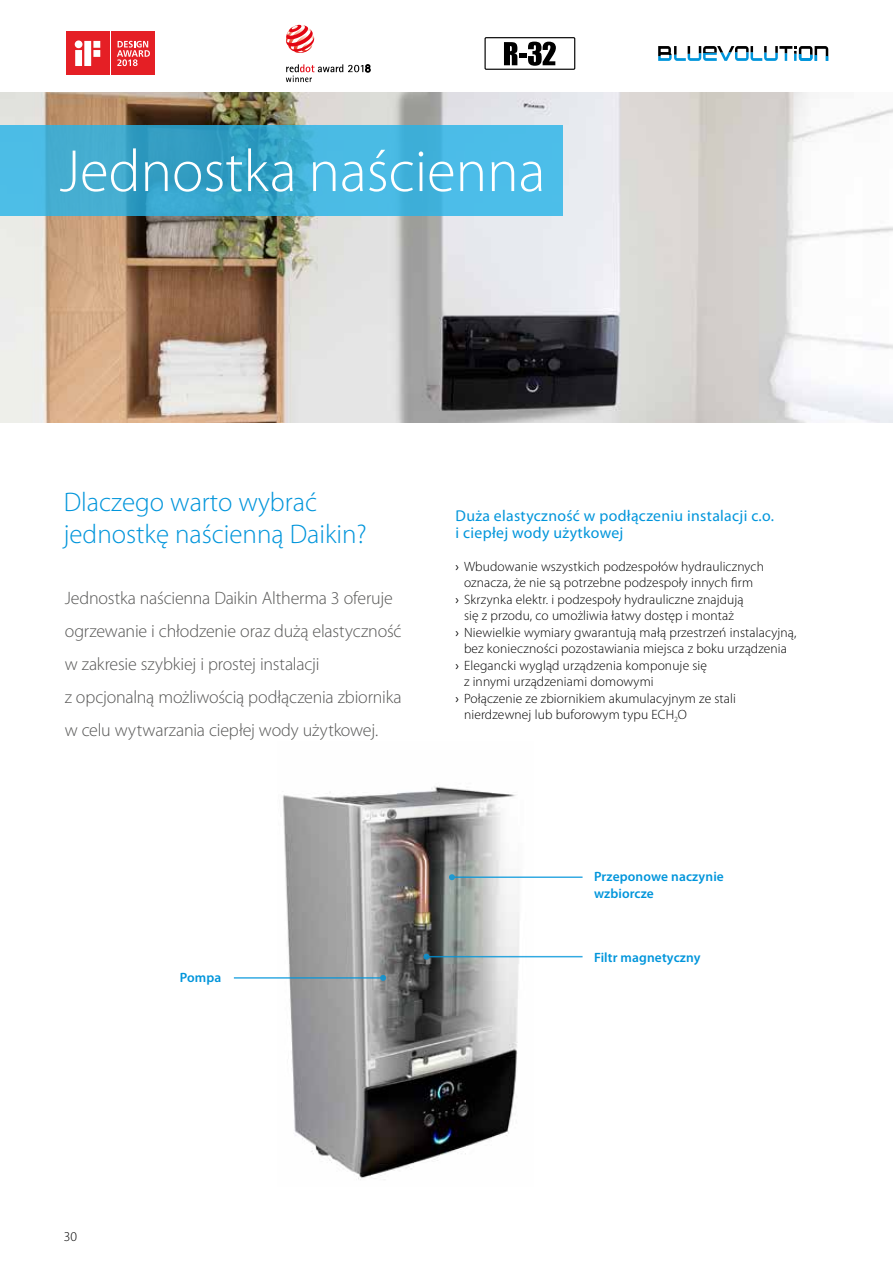
<style>
.page{position:relative;width:893px;height:1263px;background:#fff}
.page>*{position:absolute;margin:0;border:0;box-sizing:border-box;transform-origin:0 0}
.t1{font:300 60px "Myriad Pro";color:#fff}
.t2{font:300 27px/31.5px "Myriad Pro";color:#0095db}
.t3{font:300 18px/33px "Myriad Pro";letter-spacing:-.01em;color:#575756}
.t4{font:15.75px/16.5px "Myriad Pro";letter-spacing:.02em;color:#0095db}
.t5{font:300 13.5px "Myriad Pro";letter-spacing:.01em;color:#000}
.t6{font:600 13.5px/16.5px "Myriad Pro";letter-spacing:.01em;color:#0095db}
.s1{font-weight:400}
</style>
<div class="page">
<img style="left:283px;top:786px;width:250px;height:394px">
<hr style="left:234px;top:977px;width:149px;height:2px;background:#0095db">
<svg style="left:380px;top:975px;width:6px;height:6px"></svg>
<hr style="left:426px;top:956px;width:157px;height:1px;background:#0095db">
<svg style="left:423px;top:954px;width:6px;height:6px"></svg>
<hr style="left:452px;top:876px;width:131px;height:2px;background:#0095db">
<svg style="left:449px;top:874px;width:6px;height:6px"></svg>
<img style="left:0;top:92px;width:893px;height:331px">
<svg style="left:0;top:126px;width:562px;height:90px;background:#41b0d7"></svg>
<svg style="left:658px;top:46px;width:170px;height:15px"></svg>
<svg style="left:286px;top:25px;width:28px;height:28px"></svg>
<svg style="left:286px;top:64px;width:84px;height:18px"></svg>
<div style="left:64px;top:30px;width:93px;height:47px;background:linear-gradient(to bottom,#fff,#fff)"></div>
<div style="left:66px;top:32px;width:43px;height:43px;background:#e51f25"></div>
<svg style="left:75px;top:40px;width:25px;height:26px"></svg>
<div style="left:112px;top:32px;width:43px;height:43px;background:#e51f25"></div>
<svg style="left:117px;top:41px;width:33px;height:25px"></svg>
<div style="left:484px;top:37px;width:91px;height:33px;border:1px solid #000"></div>
<svg style="left:504px;top:42px;width:13px;height:23px"></svg>
<svg style="left:528px;top:42px;width:28px;height:24px"></svg>
<div style="left:519px;top:53px;width:8px;height:5px;background:#000"></div>
<h1 class="t1" style="left:60px;top:138px;width:487px">Jednostka naścienna</h1>
<h2 class="t2" style="left:64px;top:487px;width:305px">Dlaczego warto wybrać jednostkę naścienną Daikin?</h2>
<h3 class="t3" style="left:65px;top:581px;width:338px">Jednostka naścienna Daikin Altherma 3 oferuje ogrzewanie i chłodzenie oraz dużą elastyczność w zakresie szybkiej i prostej instalacji<br>z opcjonalną możliwością podłączenia zbiornika w celu wytwarzania ciepłej wody użytkowej.</h3>
<p class="t6" style="left:180px;top:969px;width:43px">Pompa</p>
<p class="t4" style="left:455px;top:507px;width:320px">Duża elastyczność w podłączeniu instalacji c.o. i ciepłej wody użytkowej</p>
<p class="t5" style="left:455px;top:559px;width:310px"><span class="s1">›</span> Wbudowanie wszystkich podzespołów hydraulicznych</p>
<p class="t5" style="left:464px;top:575px;width:291px">oznacza, że nie są potrzebne podzespoły innych firm</p>
<p class="t5" style="left:455px;top:592px;width:290px"><span class="s1">›</span> Skrzynka elektr. i podzespoły hydrauliczne znajdują</p>
<p class="t5" style="left:464px;top:608px;width:271px">się z przodu, co umożliwia łatwy dostęp i montaż</p>
<p class="t5" style="left:455px;top:625px;width:343px"><span class="s1">›</span> Niewielkie wymiary gwarantują małą przestrzeń instalacyjną,</p>
<p class="t5" style="left:464px;top:641px;width:325px">bez konieczności pozostawiania miejsca z boku urządzenia</p>
<p class="t5" style="left:455px;top:658px;width:253px"><span class="s1">›</span> Elegancki wygląd urządzenia komponuje się</p>
<p class="t5" style="left:464px;top:674px;width:191px">z innymi urządzeniami domowymi</p>
<p class="t5" style="left:455px;top:691px;width:282px"><span class="s1">›</span> Połączenie ze zbiornikiem akumulacyjnym ze stali</p>
<p class="t5" style="left:464px;top:707px;width:224px">nierdzewnej lub buforowym typu ECH<sub>2</sub>O</p>
<p class="t6" style="left:594px;top:868px;width:131px">Przeponowe naczynie wzbiorcze</p>
<p class="t6" style="left:594px;top:949px;width:108px">Filtr magnetyczny</p>
<p class="t5" style="left:64px;top:1229px;width:15px">30</p>
</div>
